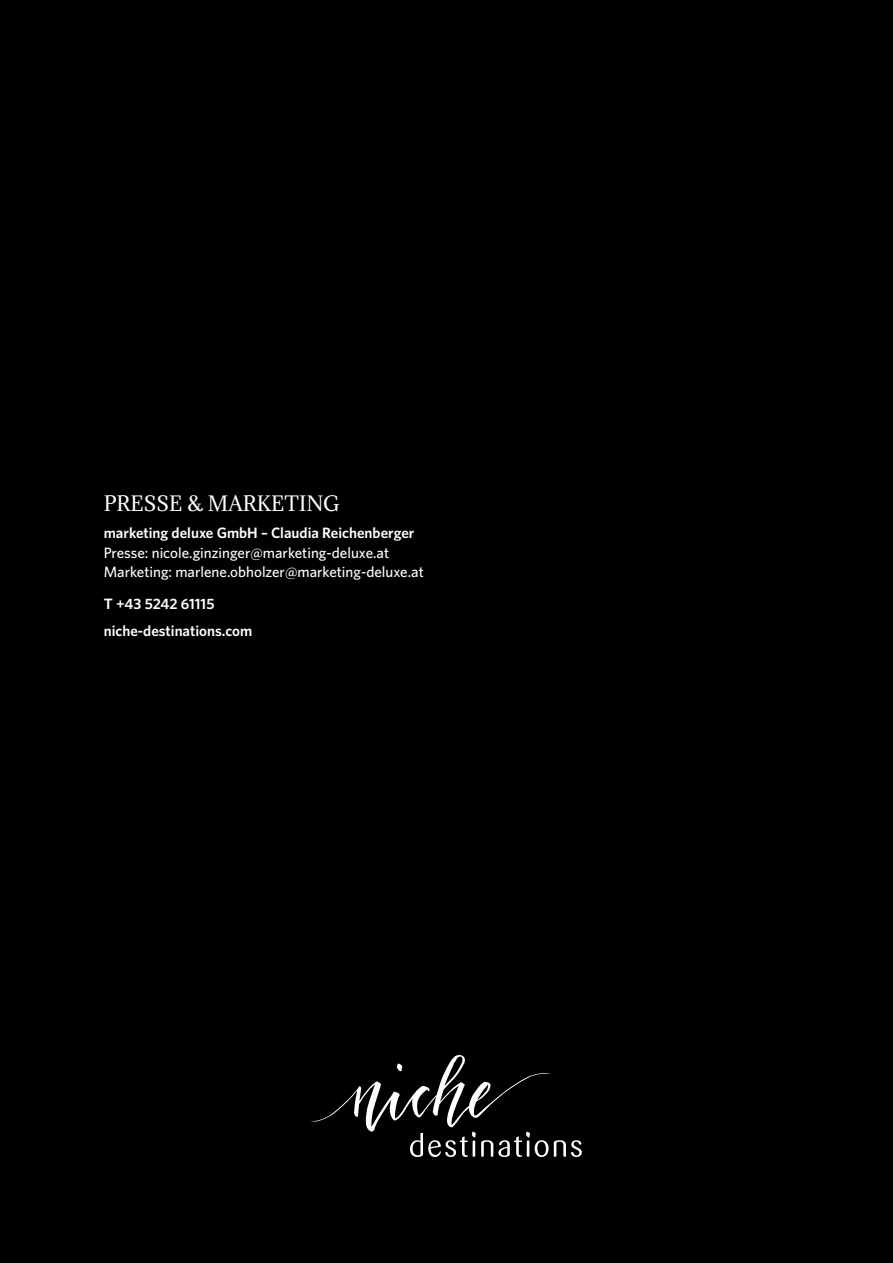
<style>
.page{position:relative;width:893px;height:1263px;background:#000}
.page>*{position:absolute;margin:0;border:0;box-sizing:border-box;transform-origin:0 0}
.t1{font:19.5px "Adamina";color:#fff}
.t2{font:500 15px/19.2px "Whitney";color:#fff}
.t3{font:600 15px/27.6px "Whitney";color:#fff}
</style>
<div class="page">
<svg style="left:311px;top:1055px;width:271px;height:102px"></svg>
<h1 class="t1" style="left:104px;top:490px;width:238px">PRESSE &amp; MARKETING</h1>
<p class="t3" style="left:104px;top:519px;width:312px">marketing deluxe GmbH – Claudia Reichenberger</p>
<p class="t2" style="left:104px;top:542px;width:321px">Presse: nicole.ginzinger@marketing-deluxe.at<br>Marketing: marlene.obholzer@marketing-deluxe.at</p>
<p class="t3" style="left:104px;top:589px;width:150px">T +43 5242 61115 niche-destinations.com</p>
</div>
